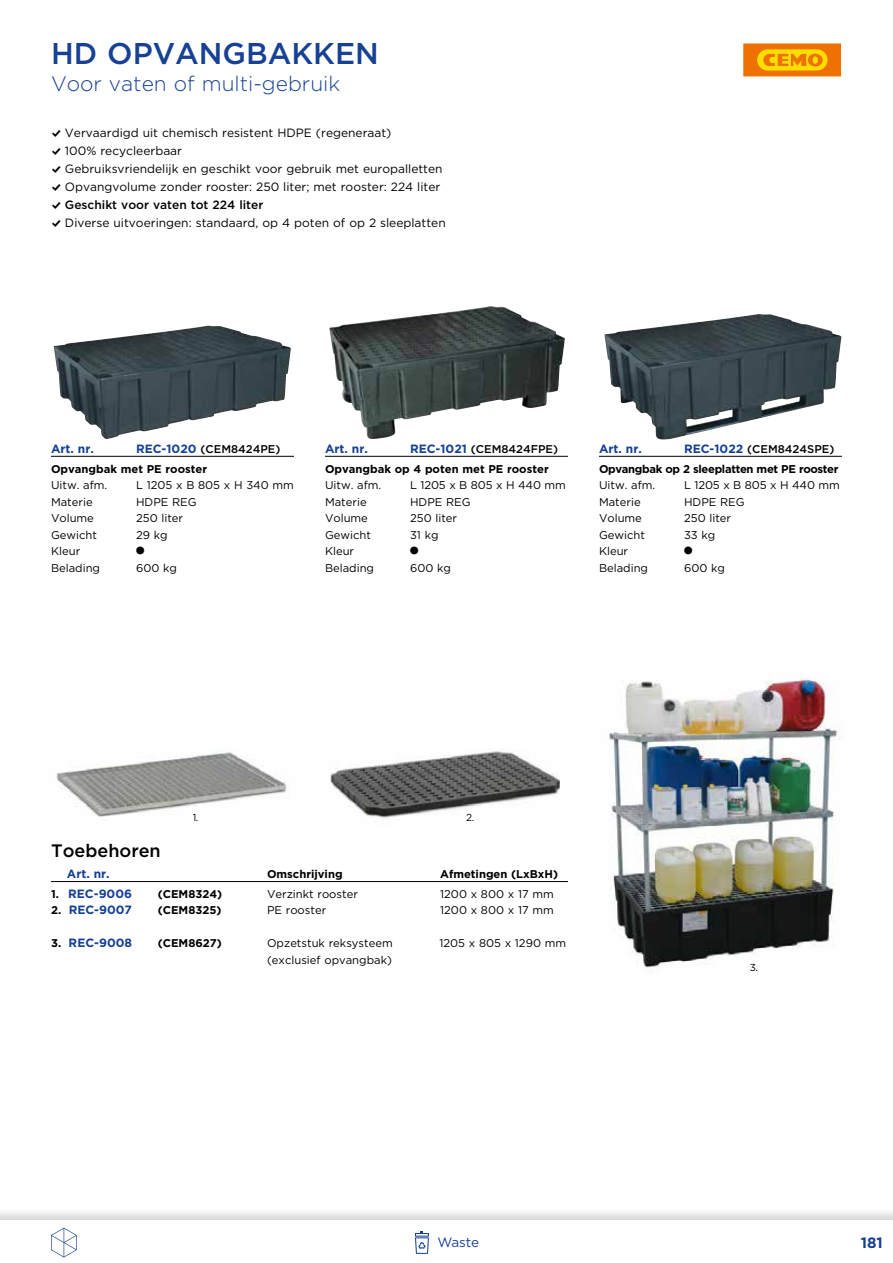
<style>
.page{position:relative;width:893px;height:1263px;background:#fff}
.page>*{position:absolute;margin:0;border:0;box-sizing:border-box;transform-origin:0 0}
.t1{font:500 30px "Gotham";color:#164194}
.t2{font:30px "Gotham";color:#000}
.t3{font:300 21px "Gotham";color:#164194}
.t4{font:500 18px "Gotham";color:#000}
.t5{font:700 15px "Gotham";color:#164194}
.t6{font:13.5px "Gotham";letter-spacing:-.01em;color:#164194}
.t7{font:12px/18px "Gotham";color:#000}
.t8{font:700 12px "Gotham";color:#164194}
.t9{font:11.25px "Gotham";color:#000}
.t10{font:700 11.25px/19.5px "Gotham";color:#000}
.t11{font:700 11.25px/19.5px "Gotham";letter-spacing:-.03em;color:#000}
.t12{font:10.05px "Gotham";color:#000}
.s1{font-family:"Modern Pictograms"}
.s2{font-weight:500}
.s3{font-size:12px;color:#164194}
.s4{font-size:11.25px;color:#000}
</style>
<div class="page">
<div style="left:0;top:1206px;width:893px;height:57px;background:#000;opacity:.16"></div>
<div style="left:0;top:1220px;width:893px;height:43px;background:#fff"></div>
<svg style="left:51px;top:1228px;width:26px;height:29px"></svg>
<svg style="left:415px;top:1231px;width:14px;height:23px"></svg>
<hr style="left:325px;top:456px;width:243px;height:1px;background:#000">
<hr style="left:51px;top:456px;width:243px;height:1px;background:#000">
<hr style="left:599px;top:456px;width:243px;height:1px;background:#000">
<img style="left:54px;top:326px;width:237px;height:113px">
<img style="left:329px;top:306px;width:236px;height:133px">
<img style="left:604px;top:314px;width:237px;height:126px">
<img style="left:56px;top:751px;width:231px;height:66px">
<img style="left:330px;top:751px;width:230px;height:67px">
<img style="left:560px;top:679px;width:280px;height:293px">
<hr style="left:51px;top:881px;width:517px;height:1px;background:#000">
<div style="left:744px;top:44px;width:96px;height:32px;background:#ee7203"></div>
<div style="left:743px;top:44px;width:98px;height:32px;border:1px solid #ee7203"></div>
<div style="left:756px;top:49px;width:72px;height:22px;background:#fd0;border-radius:11px"></div>
<div style="left:756px;top:48px;width:73px;height:24px;border:1px solid #ee7203;border-radius:11px"></div>
<svg style="left:763px;top:54px;width:60px;height:13px"></svg>
<h1 class="t1" style="left:51px;top:34px;width:329px">HD OPVANGBAKKEN</h1>
<h2 class="t3" style="left:51px;top:71px;width:291px">Voor vaten of multi-gebruik</h2>
<p class="t7" style="left:51px;top:124px;width:396px"><span class="s1">%</span> Vervaardigd uit chemisch resistent HDPE (regeneraat)<br><span class="s1">%</span> 100% recycleerbaar<br><span class="s1">%</span> Gebruiksvriendelijk en geschikt voor gebruik met europalletten <span class="s1">%</span> Opvangvolume zonder rooster: 250 liter; met rooster: 224 liter <span class="s1">%</span> <span class="s2">Geschikt voor vaten tot 224 liter<br></span><span class="s1">%</span> Diverse uitvoeringen: standaard, op 4 poten of op 2 sleeplatten</p>
<p class="t10" style="left:51px;top:439px;width:231px;text-indent:85px"><span class="s3">REC-1020</span> <span class="s2">(CEM8424PE)<br></span>Opvangbak met PE rooster</p>
<p class="t9" style="left:51px;top:478px;width:58px">Uitw. afm.</p>
<p class="t9" style="left:136px;top:478px;width:159px">L 1205 x B 805 x H 340 mm</p>
<p class="t9" style="left:51px;top:494px;width:43px">Materie</p>
<p class="t9" style="left:136px;top:494px;width:62px">HDPE REG</p>
<p class="t9" style="left:51px;top:511px;width:44px">Volume</p>
<p class="t9" style="left:136px;top:511px;width:49px">250 liter</p>
<p class="t9" style="left:51px;top:527px;width:48px">Gewicht</p>
<p class="t9" style="left:136px;top:527px;width:33px">29 kg</p>
<p class="t9" style="left:51px;top:544px;width:31px">Kleur</p>
<h1 class="t2" style="left:133px;top:531px;width:16px">•</h1>
<p class="t9" style="left:51px;top:560px;width:51px">Belading</p>
<p class="t9" style="left:136px;top:560px;width:42px">600 kg</p>
<p class="t8" style="left:51px;top:441px;width:44px">Art. nr.</p>
<p class="t10" style="left:325px;top:439px;width:235px;text-indent:85px"><span class="s3">REC-1021</span> <span class="s2">(CEM8424FPE)<br></span>Opvangbak op 4 poten met PE rooster</p>
<p class="t9" style="left:325px;top:478px;width:58px">Uitw. afm.</p>
<p class="t9" style="left:410px;top:478px;width:157px">L 1205 x B 805 x H 440 mm</p>
<p class="t9" style="left:325px;top:494px;width:43px">Materie</p>
<p class="t9" style="left:410px;top:494px;width:62px">HDPE REG</p>
<p class="t9" style="left:325px;top:511px;width:44px">Volume</p>
<p class="t9" style="left:410px;top:511px;width:49px">250 liter</p>
<p class="t9" style="left:325px;top:527px;width:48px">Gewicht</p>
<p class="t9" style="left:410px;top:527px;width:30px">31 kg</p>
<p class="t9" style="left:325px;top:544px;width:31px">Kleur</p>
<h1 class="t2" style="left:407px;top:531px;width:16px">•</h1>
<p class="t9" style="left:325px;top:560px;width:51px">Belading</p>
<p class="t9" style="left:410px;top:560px;width:42px">600 kg</p>
<p class="t8" style="left:325px;top:441px;width:44px">Art. nr.</p>
<p class="t11" style="left:599px;top:439px;width:241px;text-indent:85px"><span class="s3">REC-1022</span> <span class="s2">(CEM8424SPE)<br></span>Opvangbak op 2 sleeplatten met PE rooster</p>
<p class="t9" style="left:599px;top:478px;width:58px">Uitw. afm.</p>
<p class="t9" style="left:684px;top:478px;width:157px">L 1205 x B 805 x H 440 mm</p>
<p class="t9" style="left:599px;top:494px;width:43px">Materie</p>
<p class="t9" style="left:684px;top:494px;width:62px">HDPE REG</p>
<p class="t9" style="left:599px;top:511px;width:44px">Volume</p>
<p class="t9" style="left:684px;top:511px;width:49px">250 liter</p>
<p class="t9" style="left:599px;top:527px;width:48px">Gewicht</p>
<p class="t9" style="left:684px;top:527px;width:33px">33 kg</p>
<p class="t9" style="left:599px;top:544px;width:31px">Kleur</p>
<h1 class="t2" style="left:681px;top:531px;width:16px">•</h1>
<p class="t9" style="left:599px;top:560px;width:51px">Belading</p>
<p class="t9" style="left:684px;top:560px;width:42px">600 kg</p>
<p class="t8" style="left:599px;top:441px;width:44px">Art. nr.</p>
<h3 class="t4" style="left:51px;top:838px;width:111px">Toebehoren</h3>
<p class="t12" style="left:193px;top:811px;width:7px">1.</p>
<p class="t12" style="left:466px;top:811px;width:10px">2.</p>
<p class="t8" style="left:67px;top:866px;width:44px">Art. nr.</p>
<p class="t10" style="left:267px;top:864px;width:77px">Omschrijving</p>
<p class="t10" style="left:440px;top:864px;width:119px">Afmetingen (LxBxH)</p>
<p class="t8" style="left:51px;top:886px;width:83px"><span class="s4">1.</span> REC-9006</p>
<p class="t10" style="left:158px;top:884px;width:66px">(CEM8324)</p>
<p class="t9" style="left:267px;top:887px;width:92px">Verzinkt rooster</p>
<p class="t9" style="left:440px;top:887px;width:115px">1200 x 800 x 17 mm</p>
<p class="t8" style="left:51px;top:902px;width:83px"><span class="s4">2.</span> REC-9007</p>
<p class="t10" style="left:158px;top:900px;width:65px">(CEM8325)</p>
<p class="t9" style="left:267px;top:903px;width:61px">PE rooster</p>
<p class="t9" style="left:440px;top:903px;width:115px">1200 x 800 x 17 mm</p>
<p class="t8" style="left:51px;top:935px;width:83px"><span class="s4">3.</span> REC-9008</p>
<p class="t10" style="left:158px;top:933px;width:66px">(CEM8627)</p>
<p class="t9" style="left:267px;top:936px;width:127px">Opzetstuk reksysteem</p>
<p class="t9" style="left:439px;top:936px;width:128px">1205 x 805 x 1290 mm</p>
<p class="t9" style="left:267px;top:953px;width:126px">(exclusief opvangbak)</p>
<p class="t12" style="left:750px;top:961px;width:10px">3.</p>
<p class="t6" style="left:437px;top:1234px;width:43px">Waste</p>
<h3 class="t5" style="left:861px;top:1232px;width:24px">181</h3>
</div>
